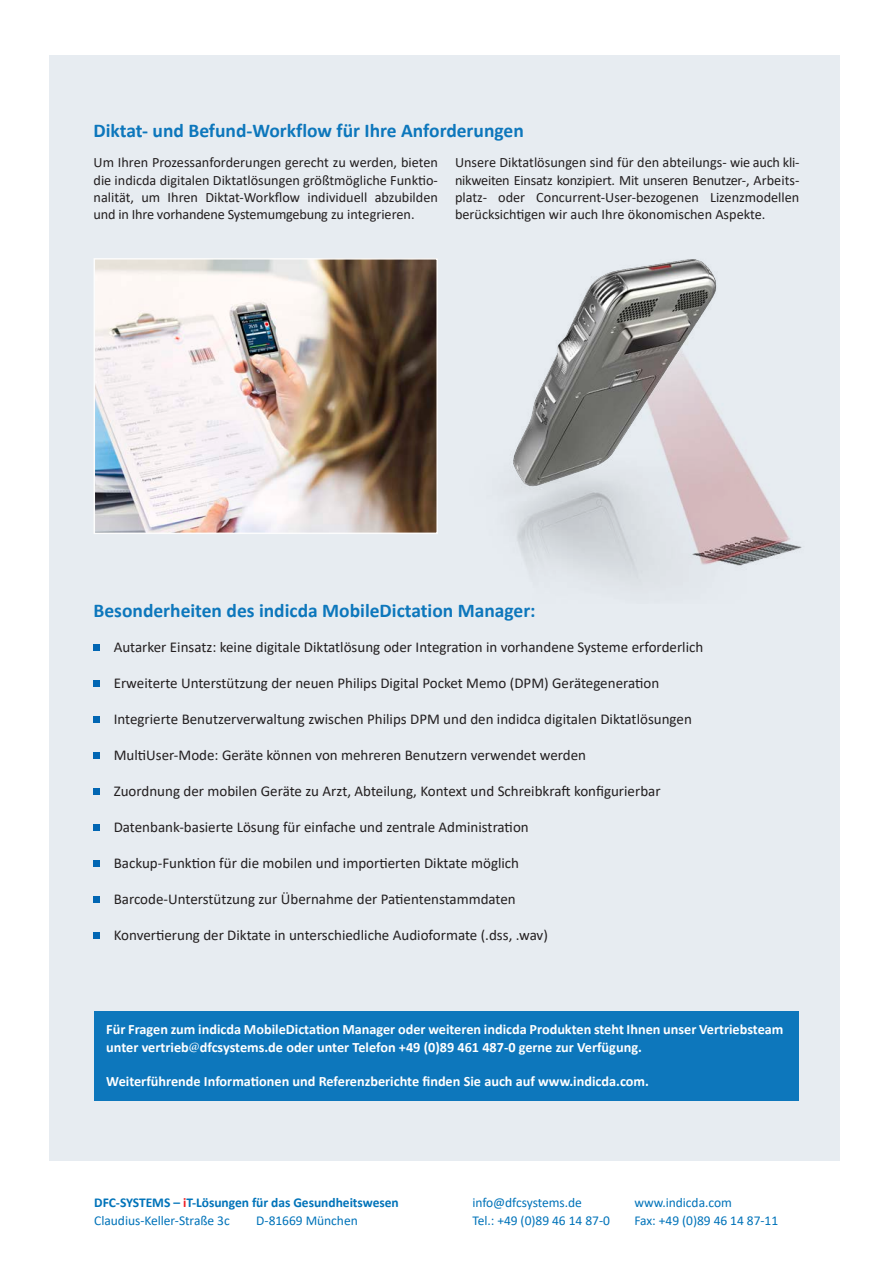
<style>
.page{position:relative;width:893px;height:1263px;background:#fff}
.page>*{position:absolute;margin:0;border:0;box-sizing:border-box;transform-origin:0 0}
.t1{font:700 19.5px "Calibri";color:#0d77bc}
.t2{font:15px "Calibri";color:#231f20}
.t3{font:14.25px/17.2px "Calibri";color:#231f20;text-align:justify}
.t4{font:700 14.25px/17.2px "Calibri";color:#fff}
.t5{font:13.5px "Calibri";letter-spacing:-.005em;color:#0173b9}
.t6{font:700 13.5px "Calibri";letter-spacing:-.005em;color:#0173b9}
.s1{font-family:"Minion Pro";font-weight:400}
.s2{color:#ee1d23}
</style>
<div class="page">
<div style="left:49px;top:55px;width:791px;height:1105px;background:#e7ecf1"></div>
<svg style="left:94px;top:644px;width:6px;height:6px"></svg>
<svg style="left:94px;top:680px;width:6px;height:6px"></svg>
<svg style="left:94px;top:716px;width:6px;height:6px"></svg>
<svg style="left:94px;top:752px;width:6px;height:6px"></svg>
<svg style="left:94px;top:788px;width:6px;height:6px"></svg>
<svg style="left:94px;top:824px;width:6px;height:6px"></svg>
<svg style="left:94px;top:860px;width:6px;height:6px"></svg>
<svg style="left:94px;top:896px;width:6px;height:6px"></svg>
<svg style="left:94px;top:932px;width:6px;height:6px"></svg>
<div style="left:94px;top:1011px;width:705px;height:89px;background:#0d77bc"></div>
<img style="left:97px;top:261px;width:338px;height:270px">
<div style="left:94px;top:258px;width:344px;height:276px;border:2px solid #fcfcfc"></div>
<img style="left:513px;top:259px;width:289px;height:326px">
<p class="t1" style="left:94px;top:117px;width:432px">Diktat- und Befund-Workflow für Ihre Anforderungen</p>
<p class="t3" style="left:94px;top:154px;width:346px">Um Ihren Prozessanforderungen gerecht zu werden, bieten die indicda digitalen Diktatlösungen größtmögliche Funktio&shy;nalität, um Ihren Diktat-Workflow individuell abzubilden und in Ihre vorhandene Systemumgebung zu integrieren.</p>
<p class="t3" style="left:455px;top:154px;width:346px">Unsere Diktatlösungen sind für den abteilungs- wie auch kli&shy;nikweiten Einsatz konzipiert. Mit unseren Benutzer-, Arbeits&shy;platz- oder Concurrent-User-bezogenen Lizenzmodellen berücksichtigen wir auch Ihre ökonomischen Aspekte.</p>
<p class="t1" style="left:94px;top:597px;width:444px">Besonderheiten des indicda MobileDictation Manager:</p>
<p class="t2" style="left:114px;top:637px;width:591px">Autarker Einsatz: keine digitale Diktatlösung oder Integration in vorhandene Systeme erforderlich</p>
<p class="t2" style="left:114px;top:673px;width:547px">Erweiterte Unterstützung der neuen Philips Digital Pocket Memo (DPM) Gerätegeneration</p>
<p class="t2" style="left:114px;top:709px;width:580px">Integrierte Benutzerverwaltung zwischen Philips DPM und den indidca digitalen Diktatlösungen</p>
<p class="t2" style="left:114px;top:745px;width:474px">MultiUser-Mode: Geräte können von mehreren Benutzern verwendet werden</p>
<p class="t2" style="left:114px;top:781px;width:548px">Zuordnung der mobilen Geräte zu Arzt, Abteilung, Kontext und Schreibkraft konfigurierbar</p>
<p class="t2" style="left:114px;top:817px;width:417px">Datenbank-basierte Lösung für einfache und zentrale Administration</p>
<p class="t2" style="left:114px;top:853px;width:407px">Backup-Funktion für die mobilen und importierten Diktate möglich</p>
<p class="t2" style="left:114px;top:889px;width:404px">Barcode-Unterstützung zur Übernahme der Patientenstammdaten</p>
<p class="t2" style="left:114px;top:925px;width:436px">Konvertierung der Diktate in unterschiedliche Audioformate (.dss, .wav)</p>
<p class="t4" style="left:106px;top:1021px;width:679px">Für Fragen zum indicda MobileDictation Manager oder weiteren indicda Produkten steht Ihnen unser Vertriebsteam unter vertrieb<span class="s1">@</span>dfcsystems.de oder unter Telefon +49 (0)89 461 487-0 gerne zur Verfügung.</p>
<p class="t4" style="left:106px;top:1072px;width:544px">Weiterführende Informationen und Referenzberichte finden Sie auch auf www.indicda.com.</p>
<p class="t6" style="left:94px;top:1193px;width:306px">DFC-SYSTEMS – <span class="s2">i</span>T-Lösungen für das Gesundheitswesen</p>
<p class="t5" style="left:472px;top:1193px;width:111px">info@dfcsystems.de</p>
<p class="t5" style="left:634px;top:1193px;width:99px">www.indicda.com</p>
<p class="t5" style="left:94px;top:1211px;width:137px">Claudius-Keller-Straße 3c</p>
<p class="t5" style="left:256px;top:1211px;width:103px">D-81669 München</p>
<p class="t5" style="left:472px;top:1211px;width:139px">Tel.: +49 (0)89 46 14 87-0</p>
<p class="t5" style="left:634px;top:1211px;width:145px">Fax: +49 (0)89 46 14 87-11</p>
</div>
